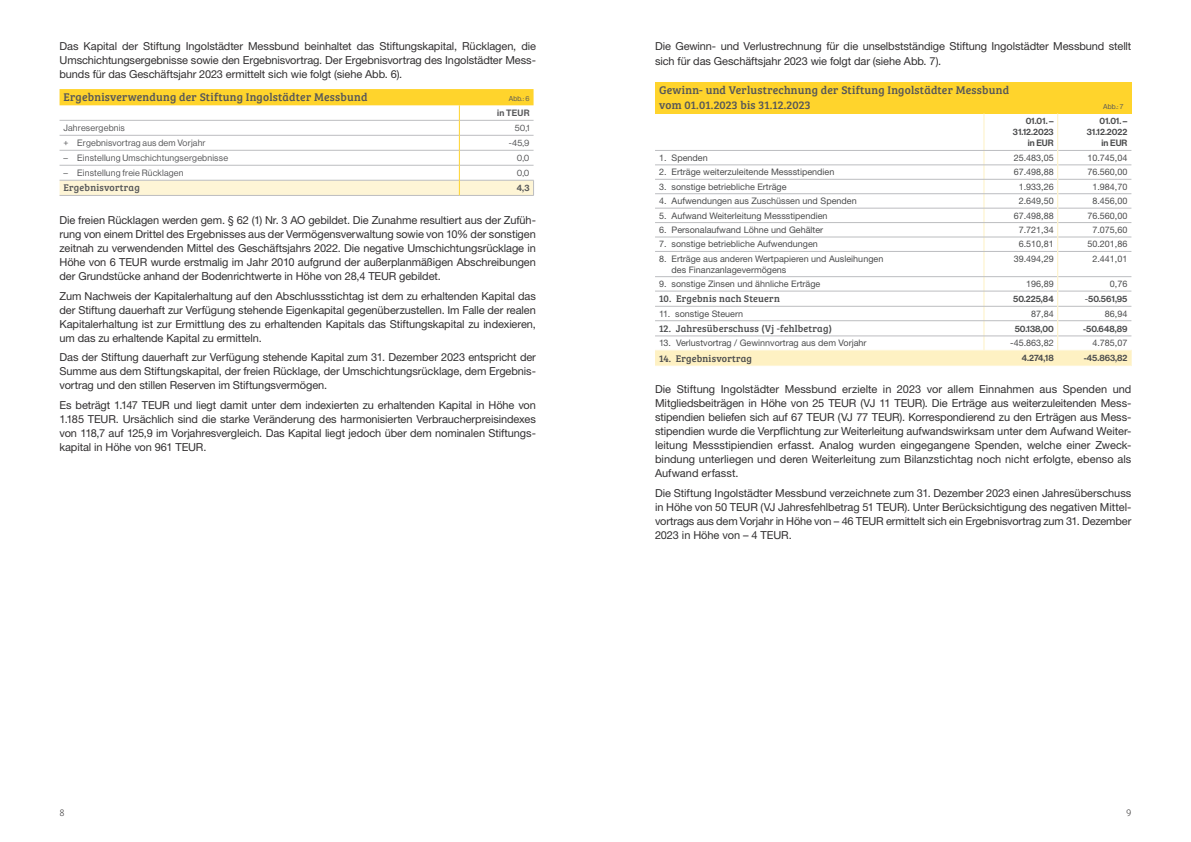
<style>
.page{position:relative;width:1191px;height:842px;background:#fff}
.page>*{position:absolute;margin:0;border:0;box-sizing:border-box;transform-origin:0 0}
.t1{font:11.5px/15px "Bree Serif";letter-spacing:.02em;color:#555658}
.t2{font:11px/14px "Helvetica Neue LT Pro";letter-spacing:-.01em;color:#312f30;text-align:justify}
.t3{font:10px "Bree Serif";letter-spacing:.02em;color:#4b4c4d}
.t4{font:10px "Bree Serif";letter-spacing:.02em;color:#555658}
.t5{font:10px "Bree Serif Th";color:#312f30}
.t6{font:9px/10.8px "Helvetica Neue LT Pro";color:#4b4c4d}
.t7{font:9px "N Haas Grotesk DS Pro 55 Rg";letter-spacing:.02em;color:#555658}
.t8{font:9px/11px "N Haas Grotesk DS Pro 65 Md";color:#4b4c4d;text-align:right}
.t9{font:9px "N Haas Grotesk DS Pro 65 Md";letter-spacing:.02em;color:#555658}
.t10{font:7px "N Haas Grotesk DS Pro 55 Rg";letter-spacing:.02em;color:#555658}
.s1{font-family:"Helvetica Neue LT Pro"}
</style>
<div class="page">
<hr style="left:60px;top:195px;width:399px;height:1px;background:#bcbdc0">
<hr style="left:459px;top:195px;width:75px;height:1px;background:#bcbdc0">
<svg style="left:60px;top:89px;width:474px;height:106px"></svg>
<div style="left:655px;top:82px;width:476px;height:31px;background:#ffd42c"></div>
<hr style="left:983px;top:113px;width:1px;height:37px;background:#fef1c3">
<hr style="left:1057px;top:113px;width:1px;height:37px;background:#fef1c3">
<svg style="left:655px;top:150px;width:477px;height:216px"></svg>
<hr style="left:655px;top:350px;width:329px;height:1px;background:#fef5d6">
<hr style="left:655px;top:365px;width:329px;height:1px;background:#fef5d6">
<p class="t2" style="left:60px;top:39px;width:478px">Das Kapital der Stiftung Ingolstädter Messbund beinhaltet das Stiftungskapital, Rücklagen, die Umschichtungsergebnisse sowie den Ergebnisvortrag. Der Ergebnisvortrag des Ingolstädter Mess&shy;bunds für das Geschäftsjahr 2023 ermittelt sich wie folgt (siehe Abb. 6).</p>
<p class="t1" style="left:64px;top:89px;width:305px">Ergebnisverwendung der Stiftung Ingolstädter Messbund</p>
<p class="t10" style="left:509px;top:95px;width:22px">Abb.: 6</p>
<p class="t9" style="left:497px;top:108px;width:34px">in TEUR</p>
<p class="t7" style="left:64px;top:123px;width:63px">Jahresergebnis</p>
<p class="t7" style="left:515px;top:123px;width:16px">50,1</p>
<p class="t7" style="left:64px;top:138px;width:144px">+ Ergebnisvortrag aus dem Vorjahr</p>
<p class="t7" style="left:509px;top:138px;width:22px">-45,9</p>
<p class="t7" style="left:64px;top:153px;width:166px">– Einstellung Umschichtungsergebnisse</p>
<p class="t7" style="left:517px;top:153px;width:14px">0,0</p>
<p class="t7" style="left:64px;top:168px;width:122px">– Einstellung freie Rücklagen</p>
<p class="t7" style="left:517px;top:168px;width:14px">0,0</p>
<p class="t4" style="left:64px;top:180px;width:78px">Ergebnisvortrag</p>
<p class="t9" style="left:517px;top:183px;width:14px">4,3</p>
<p class="t2" style="left:60px;top:213px;width:478px">Die freien Rücklagen werden gem. § 62 (1) Nr. 3 AO gebildet. Die Zunahme resultiert aus der Zufüh&shy;rung von einem Drittel des Ergebnisses aus der Vermögensverwaltung sowie von 10% der sonstigen zeitnah zu verwendenden Mittel des Geschäftsjahrs 2022. Die negative Umschichtungsrücklage in Höhe von 6 TEUR wurde erstmalig im Jahr 2010 aufgrund der außerplanmäßigen Abschreibungen der Grundstücke anhand der Bodenrichtwerte in Höhe von 28,4 TEUR gebildet.</p>
<p class="t2" style="left:60px;top:289px;width:478px">Zum Nachweis der Kapitalerhaltung auf den Abschlussstichtag ist dem zu erhaltenden Kapital das der Stiftung dauerhaft zur Verfügung stehende Eigenkapital gegenüberzustellen. Im Falle der realen Kapitalerhaltung ist zur Ermittlung des zu erhaltenden Kapitals das Stiftungskapital zu indexieren, um das zu erhaltende Kapital zu ermitteln.</p>
<p class="t2" style="left:60px;top:350px;width:478px">Das der Stiftung dauerhaft zur Verfügung stehende Kapital zum 31. Dezember 2023 entspricht der Summe aus dem Stiftungskapital, der freien Rücklage, der Umschichtungsrücklage, dem Ergebnis&shy;vortrag und den stillen Reserven im Stiftungsvermögen.</p>
<p class="t2" style="left:60px;top:398px;width:478px">Es beträgt 1.147 TEUR und liegt damit unter dem indexierten zu erhaltenden Kapital in Höhe von 1.185 TEUR. Ursächlich sind die starke Veränderung des harmonisierten Verbraucherpreisindexes von 118,7 auf 125,9 im Vorjahresvergleich. Das Kapital liegt jedoch über dem nominalen Stiftungs&shy;kapital in Höhe von 961 TEUR.</p>
<p class="t2" style="left:655px;top:39px;width:478px;line-height:15px">Die Gewinn- und Verlustrechnung für die unselbstständige Stiftung Ingolstädter Messbund stellt sich für das Geschäftsjahr 2023 wie folgt dar (siehe Abb. 7).</p>
<p class="t1" style="left:659px;top:82px;width:352px">Gewinn- und Verlustrechnung der Stiftung Ingolstädter Messbund vom 01.01.2023 bis 31.12.2023</p>
<p class="t10" style="left:1103px;top:103px;width:22px">Abb.: 7</p>
<p class="t8" style="left:1013px;top:116px;width:42px">01.01. –<br>31.12.2023 in EUR</p>
<p class="t8" style="left:1086px;top:116px;width:42px">01.01. –<br>31.12.2022 in EUR</p>
<p class="t6" style="left:659px;top:152px;width:50px">1. Spenden</p>
<p class="t6" style="left:1013px;top:152px;width:42px">25.483,05</p>
<p class="t6" style="left:1087px;top:152px;width:42px">10.745,04</p>
<p class="t6" style="left:659px;top:166px;width:177px">2. Erträge weiterzuleitende Messstipendien</p>
<p class="t6" style="left:1013px;top:166px;width:42px">67.498,88</p>
<p class="t6" style="left:1087px;top:166px;width:42px">76.560,00</p>
<p class="t6" style="left:659px;top:181px;width:129px">3. sonstige betriebliche Erträge</p>
<p class="t6" style="left:1018px;top:181px;width:37px">1.933,26</p>
<p class="t6" style="left:1092px;top:181px;width:37px">1.984,70</p>
<p class="t6" style="left:659px;top:195px;width:199px">4. Aufwendungen aus Zuschüssen und Spenden</p>
<p class="t6" style="left:1018px;top:195px;width:37px">2.649,50</p>
<p class="t6" style="left:1092px;top:195px;width:37px">8.456,00</p>
<p class="t6" style="left:659px;top:210px;width:170px">5. Aufwand Weiterleitung Messstipendien</p>
<p class="t6" style="left:1013px;top:210px;width:42px">67.498,88</p>
<p class="t6" style="left:1087px;top:210px;width:42px">76.560,00</p>
<p class="t6" style="left:659px;top:224px;width:166px">6. Personalaufwand Löhne und Gehälter</p>
<p class="t6" style="left:1018px;top:224px;width:37px">7.721,34</p>
<p class="t6" style="left:1092px;top:224px;width:37px">7.075,60</p>
<p class="t6" style="left:659px;top:239px;width:160px">7. sonstige betriebliche Aufwendungen</p>
<p class="t6" style="left:1018px;top:239px;width:37px">6.510,81</p>
<p class="t6" style="left:1087px;top:239px;width:42px">50.201,86</p>
<p class="t6" style="left:671px;top:253px;width:213px;text-indent:-13px">8. Erträge aus anderen Wertpapieren und Ausleihungen des Finanzanlagevermögens</p>
<p class="t6" style="left:1013px;top:253px;width:42px">39.494,29</p>
<p class="t6" style="left:1092px;top:253px;width:37px">2.441,01</p>
<p class="t6" style="left:659px;top:278px;width:163px">9. sonstige Zinsen und ähnliche Erträge</p>
<p class="t6" style="left:1026px;top:278px;width:29px">196,89</p>
<p class="t6" style="left:1110px;top:278px;width:19px">0,76</p>
<p class="t3" style="left:659px;top:291px;width:122px">10. Ergebnis nach Steuern</p>
<p class="t8" style="left:1013px;top:293px;width:42px">50.225,84</p>
<p class="t8" style="left:1084px;top:293px;width:44px"><span class="s1">-</span>50.561,95</p>
<p class="t6" style="left:659px;top:308px;width:86px">11. sonstige Steuern</p>
<p class="t6" style="left:1031px;top:308px;width:24px">87,84</p>
<p class="t6" style="left:1105px;top:308px;width:24px">86,94</p>
<p class="t3" style="left:659px;top:321px;width:174px">12. Jahresüberschuss (Vj -fehlbetrag)</p>
<p class="t8" style="left:1014px;top:323px;width:41px">50.138,00</p>
<p class="t8" style="left:1083px;top:323px;width:46px">-50.648,89</p>
<p class="t6" style="left:659px;top:337px;width:209px">13. Verlustvortrag / Gewinnvortrag aus dem Vorjahr</p>
<p class="t6" style="left:1010px;top:337px;width:45px">-45.863,82</p>
<p class="t6" style="left:1092px;top:337px;width:37px">4.785,07</p>
<p class="t3" style="left:659px;top:351px;width:94px">14. Ergebnisvortrag</p>
<p class="t8" style="left:1021px;top:353px;width:33px">4.274,18</p>
<p class="t8" style="left:1083px;top:353px;width:45px">-45.863,82</p>
<p class="t2" style="left:655px;top:382px;width:478px">Die Stiftung Ingolstädter Messbund erzielte in 2023 vor allem Einnahmen aus Spenden und Mitgliedsbeiträgen in Höhe von 25 TEUR (VJ 11 TEUR). Die Erträge aus weiterzuleitenden Mess&shy;stipendien beliefen sich auf 67 TEUR (VJ 77 TEUR). Korrespondierend zu den Erträgen aus Mess&shy;stipendien wurde die Verpflichtung zur Weiterleitung aufwandswirksam unter dem Aufwand Weiter&shy;leitung Messstipiendien erfasst. Analog wurden eingegangene Spenden, welche einer Zweck&shy;bindung unterliegen und deren Weiterleitung zum Bilanzstichtag noch nicht erfolgte, ebenso als Aufwand erfasst.</p>
<p class="t2" style="left:655px;top:486px;width:478px">Die Stiftung Ingolstädter Messbund verzeichnete zum 31. Dezember 2023 einen Jahresüberschuss in Höhe von 50 TEUR (VJ Jahresfehlbetrag 51 TEUR). Unter Berücksichtigung des negativen Mittel&shy;vortrags aus dem Vorjahr in Höhe von – 46 TEUR ermittelt sich ein Ergebnisvortrag zum 31. Dezember 2023 in Höhe von – 4 TEUR.</p>
<p class="t5" style="left:60px;top:806px;width:7px">8</p>
<p class="t5" style="left:1126px;top:806px;width:7px">9</p>
</div>
